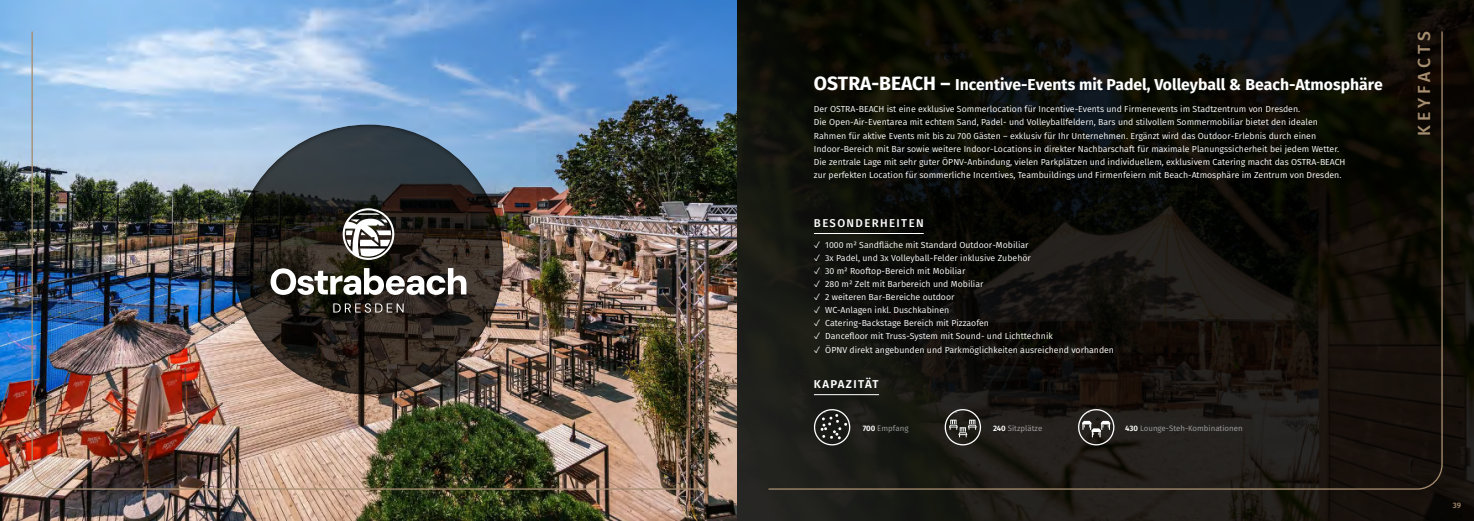
<style>
.page{position:relative;width:1474px;height:521px;background:#fff}
.page>*{position:absolute;margin:0;border:0;box-sizing:border-box;transform-origin:0 0}
.t1{font:500 17.5px "Fira Sans";letter-spacing:.22em;color:#a58d70}
.t2{font:700 15.75px "Fira Sans";color:#fff}
.t3{font:500 11.38px "Fira Sans";letter-spacing:.12em;color:#fff}
.t4{font:600 11.38px "Fira Sans";letter-spacing:.12em;color:#fff}
.t5{font:8.75px/13.1px "Fira Sans";color:#fff}
.t6{font:7.88px "Fira Sans";color:#a2a0a2}
.t7{font:500 7.88px "Fira Sans";color:#a58d70}
.s1{font-size:19.25px}
.s2{font-weight:600;color:#fff}
</style>
<div class="page">
<img style="left:0;top:0;width:1473px;height:521px">
<img style="left:32px;top:32px;width:673px;height:458px">
<svg style="left:333px;top:303px;width:70px;height:10px"></svg>
<svg style="left:270px;top:268px;width:196px;height:27px"></svg>
<svg style="left:343px;top:208px;width:51px;height:52px"></svg>
<svg style="left:768px;top:32px;width:674px;height:458px;background:#12100b"></svg>
<hr style="left:814px;top:394px;width:65px;height:1px;background:#fff">
<svg style="left:813px;top:409px;width:37px;height:37px"></svg>
<svg style="left:944px;top:409px;width:37px;height:37px"></svg>
<svg style="left:1077px;top:409px;width:37px;height:37px"></svg>
<h2 class="t2" style="left:814px;top:73px;width:570px"><span class="s1">OSTRA-BEACH –</span> Incentive-Events mit Padel, Volleyball &amp; Beach-Atmosphäre</h2>
<p class="t5" style="left:814px;top:103px;width:533px">Der OSTRA-BEACH ist eine exklusive Sommerlocation für Incentive-Events und Firmenevents im Stadtzentrum von Dresden.<br>Die Open-Air-Eventarea mit echtem Sand, Padel- und Volleyballfeldern, Bars und stilvollem Sommermobiliar bietet den idealen Rahmen für aktive Events mit bis zu 700 Gästen – exklusiv für Ihr Unternehmen. Ergänzt wird das Outdoor-Erlebnis durch einen Indoor-Bereich mit Bar sowie weitere Indoor-Locations in direkter Nachbarschaft für maximale Planungssicherheit bei jedem Wetter.<br>Die zentrale Lage mit sehr guter ÖPNV-Anbindung, vielen Parkplätzen und individuellem, exklusivem Catering macht das OSTRA-BEACH zur perfekten Location für sommerliche Incentives, Teambuildings und Firmenfeiern mit Beach-Atmosphäre im Zentrum von Dresden.</p>
<h3 class="t3" style="left:814px;top:214px;width:111px">BESONDERHEITEN</h3>
<p class="t5" style="left:814px;top:238px;width:216px">✓ 1000 m² Sandfläche mit Standard Outdoor-Mobiliar</p>
<p class="t5" style="left:814px;top:251px;width:218px">✓ 3x Padel, und 3x Volleyball-Felder inklusive Zubehör</p>
<p class="t5" style="left:814px;top:264px;width:153px">✓ 30 m² Rooftop-Bereich mit Mobiliar</p>
<p class="t5" style="left:814px;top:277px;width:171px">✓ 280 m² Zelt mit Barbereich und Mobiliar</p>
<p class="t5" style="left:814px;top:290px;width:142px">✓ 2 weiteren Bar-Bereiche outdoor</p>
<p class="t5" style="left:814px;top:304px;width:137px">✓ WC-Anlagen inkl. Duschkabinen</p>
<p class="t5" style="left:814px;top:317px;width:177px">✓ Catering-Backstage Bereich mit Pizzaofen</p>
<p class="t5" style="left:814px;top:330px;width:240px">✓ Dancefloor mit Truss-System mit Sound- und Lichttechnik</p>
<p class="t5" style="left:814px;top:343px;width:301px">✓ ÖPNV direkt angebunden und Parkmöglichkeiten ausreichend vorhanden</p>
<h3 class="t4" style="left:814px;top:374px;width:66px">KAPAZITÄT</h3>
<p class="t6" style="left:862px;top:423px;width:47px"><span class="s2">700</span> Empfang</p>
<p class="t6" style="left:993px;top:423px;width:51px"><span class="s2">240</span> Sitzplätze</p>
<p class="t6" style="left:1125px;top:423px;width:119px"><span class="s2">430</span> Lounge-Steh-Kombinationen</p>
<h1 class="t1" style="left:1409px;top:136px;width:106px;rotate:-90deg">KEYFACTS</h1>
<p class="t7" style="left:1452px;top:499px;width:10px">39</p>
</div>
